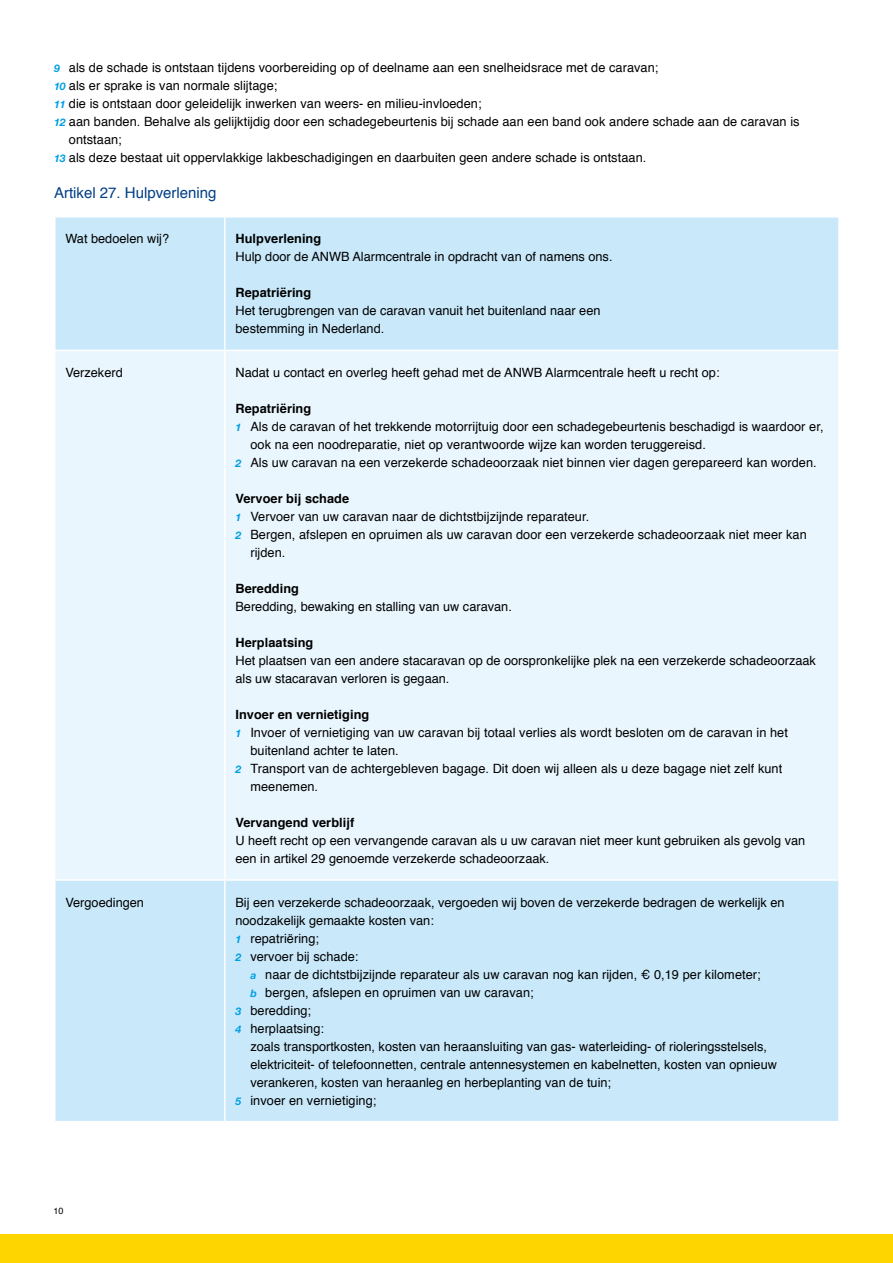
<style>
.page{position:relative;width:893px;height:1263px;background:#fff}
.page>*{position:absolute;margin:0;border:0;box-sizing:border-box;transform-origin:0 0}
.t1{font:15px "Helvetica";color:#023f86}
.t2{font:12.75px/18px "Helvetica";letter-spacing:.005em;color:#000}
.t3{font:700 12.75px "Helvetica";letter-spacing:.005em;color:#000}
.t4{font:9px "Helvetica";color:#000}
.s1{font-family:"Helvetica Neue LT Std";font-weight:700;font-style:italic;font-size:10.5px;color:#009fe3}
</style>
<div class="page">
<div style="left:0;top:1234px;width:893px;height:29px;background:#ffd500"></div>
<div style="left:56px;top:218px;width:782px;height:903px;background:#c9e9fb"></div>
<div style="left:56px;top:351px;width:782px;height:528px;background:#eaf6fe"></div>
<hr style="left:224px;top:218px;width:2px;height:132px;background:#fff">
<hr style="left:54px;top:350px;width:171px;height:1px;background:#fff">
<hr style="left:225px;top:350px;width:615px;height:1px;background:#fff">
<hr style="left:224px;top:351px;width:2px;height:528px;background:#fff">
<hr style="left:54px;top:879px;width:171px;height:2px;background:#fff">
<hr style="left:225px;top:879px;width:615px;height:2px;background:#fff">
<hr style="left:224px;top:881px;width:2px;height:240px;background:#fff">
<p class="t2" style="left:54px;top:59px;width:606px"><span class="s1">9</span> als de schade is ontstaan tijdens voorbereiding op of deelname aan een snelheidsrace met de caravan;</p>
<p class="t2" style="left:54px;top:77px;width:225px"><span class="s1">10</span> als er sprake is van normale slijtage;</p>
<p class="t2" style="left:54px;top:95px;width:429px"><span class="s1">11</span> die is ontstaan door geleidelijk inwerken van weers- en milieu-invloeden;</p>
<p class="t2" style="left:54px;top:113px;width:747px"><span class="s1">12</span> aan banden. Behalve als gelijktijdig door een schadegebeurtenis bij schade aan een band ook andere schade aan de caravan is</p>
<p class="t2" style="left:69px;top:131px;width:54px">ontstaan;</p>
<p class="t2" style="left:54px;top:149px;width:594px"><span class="s1">13</span> als deze bestaat uit oppervlakkige lakbeschadigingen en daarbuiten geen andere schade is ontstaan.</p>
<p class="t1" style="left:54px;top:181px;width:164px">Artikel 27. Hulpverlening</p>
<p class="t2" style="left:65px;top:230px;width:105px">Wat bedoelen wij?</p>
<p class="t3" style="left:235px;top:229px;width:87px">Hulpverlening</p>
<p class="t2" style="left:235px;top:248px;width:379px">Hulp door de ANWB Alarmcentrale in opdracht van of namens ons.</p>
<p class="t3" style="left:235px;top:283px;width:77px">Repatriëring</p>
<p class="t2" style="left:235px;top:302px;width:367px">Het terugbrengen van de caravan vanuit het buitenland naar een bestemming in Nederland.</p>
<p class="t2" style="left:65px;top:364px;width:59px">Verzekerd</p>
<p class="t2" style="left:235px;top:364px;width:486px">Nadat u contact en overleg heeft gehad met de ANWB Alarmcentrale heeft u recht op:</p>
<p class="t3" style="left:235px;top:398px;width:77px">Repatriëring</p>
<p class="t2" style="left:235px;top:418px;width:590px"><span class="s1">1</span> Als de caravan of het trekkende motorrijtuig door een schadegebeurtenis beschadigd is waardoor er,</p>
<p class="t2" style="left:250px;top:436px;width:457px">ook na een noodreparatie, niet op verantwoorde wijze kan worden teruggereisd.</p>
<p class="t2" style="left:235px;top:454px;width:583px"><span class="s1">2</span> Als uw caravan na een verzekerde schadeoorzaak niet binnen vier dagen gerepareerd kan worden.</p>
<p class="t3" style="left:235px;top:488px;width:115px">Vervoer bij schade</p>
<p class="t2" style="left:235px;top:508px;width:355px"><span class="s1">1</span> Vervoer van uw caravan naar de dichtstbijzijnde reparateur.</p>
<p class="t2" style="left:235px;top:526px;width:573px"><span class="s1">2</span> Bergen, afslepen en opruimen als uw caravan door een verzekerde schadeoorzaak niet meer kan</p>
<p class="t2" style="left:250px;top:544px;width:37px">rijden.</p>
<p class="t3" style="left:235px;top:578px;width:65px">Beredding</p>
<p class="t2" style="left:235px;top:598px;width:278px">Beredding, bewaking en stalling van uw caravan.</p>
<p class="t3" style="left:235px;top:632px;width:79px">Herplaatsing</p>
<p class="t2" style="left:235px;top:652px;width:582px">Het plaatsen van een andere stacaravan op de oorspronkelijke plek na een verzekerde schadeoorzaak als uw stacaravan verloren is gegaan.</p>
<p class="t3" style="left:235px;top:704px;width:135px">Invoer en vernietiging</p>
<p class="t2" style="left:235px;top:724px;width:554px"><span class="s1">1</span> Invoer of vernietiging van uw caravan bij totaal verlies als wordt besloten om de caravan in het</p>
<p class="t2" style="left:250px;top:742px;width:150px">buitenland achter te laten.</p>
<p class="t2" style="left:235px;top:760px;width:548px"><span class="s1">2</span> Transport van de achtergebleven bagage. Dit doen wij alleen als u deze bagage niet zelf kunt</p>
<p class="t2" style="left:250px;top:778px;width:69px">meenemen.</p>
<p class="t3" style="left:235px;top:812px;width:120px">Vervangend verblijf</p>
<p class="t2" style="left:235px;top:832px;width:571px">U heeft recht op een vervangende caravan als u uw caravan niet meer kunt gebruiken als gevolg van een in artikel 29 genoemde verzekerde schadeoorzaak.</p>
<p class="t2" style="left:65px;top:893px;width:80px">Vergoedingen</p>
<p class="t2" style="left:235px;top:893px;width:551px">Bij een verzekerde schadeoorzaak, vergoeden wij boven de verzekerde bedragen de werkelijk en</p>
<p class="t2" style="left:235px;top:911px;width:200px">noodzakelijk gemaakte kosten van:</p>
<p class="t2" style="left:235px;top:929px;width:85px"><span class="s1">1</span> repatriëring;</p>
<p class="t2" style="left:235px;top:947px;width:125px"><span class="s1">2</span> vervoer bij schade:</p>
<p class="t2" style="left:250px;top:965px;width:512px"><span class="s1">a</span> naar de dichtstbijzijnde reparateur als uw caravan nog kan rijden, € 0,19 per kilometer;</p>
<p class="t2" style="left:250px;top:983px;width:285px"><span class="s1">b</span> bergen, afslepen en opruimen van uw caravan;</p>
<p class="t2" style="left:235px;top:1001px;width:77px"><span class="s1">3</span> beredding;</p>
<p class="t2" style="left:235px;top:1019px;width:90px"><span class="s1">4</span> herplaatsing:</p>
<p class="t2" style="left:250px;top:1037px;width:518px">zoals transportkosten, kosten van heraansluiting van gas- waterleiding- of rioleringsstelsels,</p>
<p class="t2" style="left:250px;top:1055px;width:528px">elektriciteit- of telefoonnetten, centrale antennesystemen en kabelnetten, kosten van opnieuw</p>
<p class="t2" style="left:250px;top:1073px;width:362px">verankeren, kosten van heraanleg en herbeplanting van de tuin;</p>
<p class="t2" style="left:235px;top:1091px;width:143px"><span class="s1">5</span> invoer en vernietiging;</p>
<p class="t4" style="left:54px;top:1204px;width:11px">10</p>
</div>
